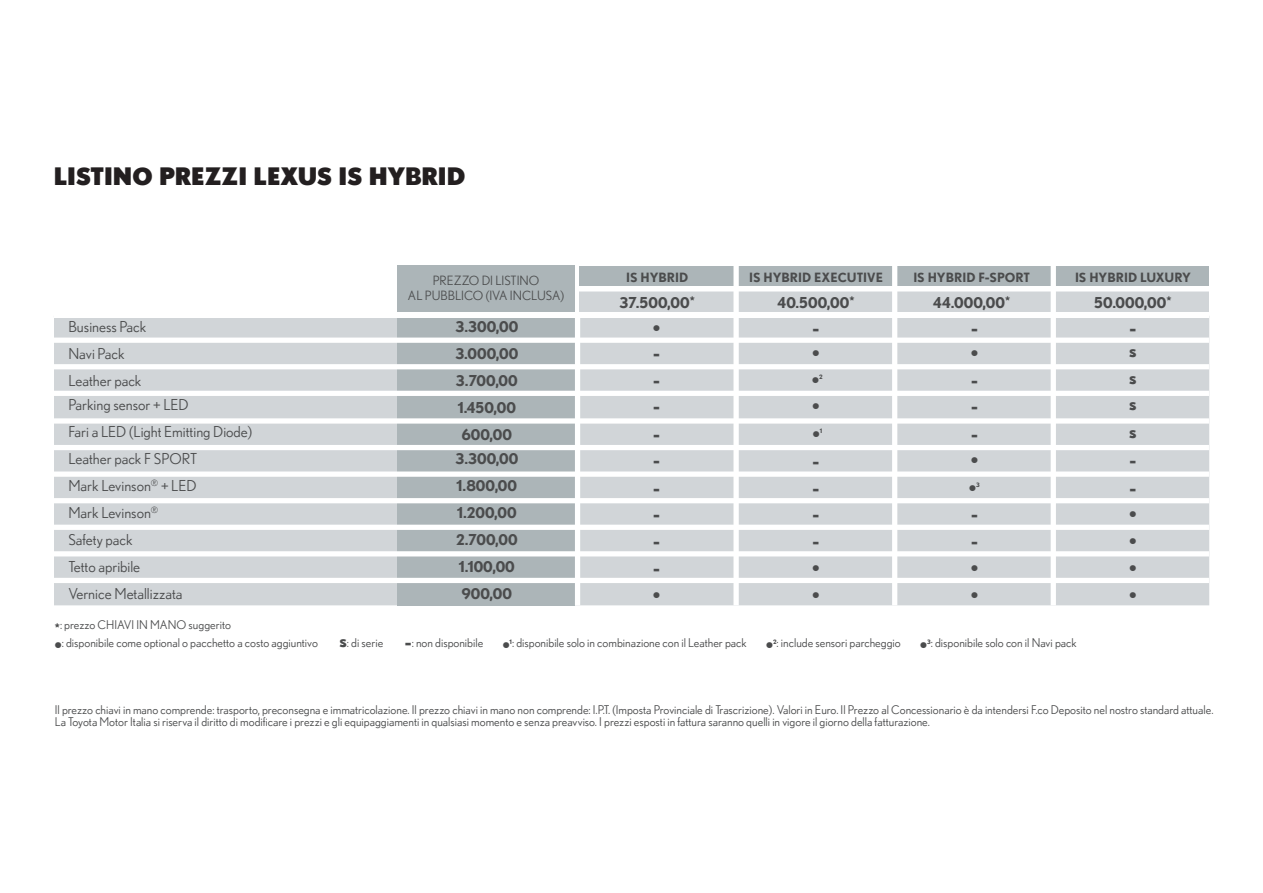
<style>
.page{position:relative;width:1263px;height:893px;background:#fff}
.page>*{position:absolute;margin:0;border:0;box-sizing:border-box;transform-origin:0 0}
.t1{font:900 24px "Nobel";color:#231f20}
.t2{font:700 18px/27px "Nobel";color:#4b4c4d;text-align:justify}
.t3{font:15px/27px "Nobel";color:#4b4c4d}
.t4{font:700 15px/27px "Nobel";color:#4b4c4d;text-align:center}
.t5{font:700 12.75px "Nobel";color:#4b4c4d}
.t6{font:12.75px/15px "Nobel";color:#4b4c4d;text-align:center}
.t7{font:12px/12px "Nobel";color:#4b4c4d}
.t8{font:700 6.15px "Nobel";color:#4b4c4d}
.s1{font-weight:700}
.s2{font-weight:700;font-size:18px}
</style>
<div class="page">
<div style="left:54px;top:318px;width:1155px;height:287px;background:#d1d5d8"></div>
<div style="left:397px;top:265px;width:178px;height:340px;background:#acb5b8"></div>
<div style="left:54px;top:338px;width:1155px;height:5px;background:#fff"></div>
<div style="left:54px;top:364px;width:1155px;height:5px;background:#fff"></div>
<div style="left:54px;top:391px;width:1155px;height:5px;background:#fff"></div>
<div style="left:54px;top:418px;width:1155px;height:6px;background:#fff"></div>
<div style="left:54px;top:445px;width:1155px;height:5px;background:#fff"></div>
<div style="left:54px;top:471px;width:1155px;height:6px;background:#fff"></div>
<div style="left:54px;top:498px;width:1155px;height:5px;background:#fff"></div>
<div style="left:54px;top:525px;width:1155px;height:5px;background:#fff"></div>
<div style="left:54px;top:551px;width:1155px;height:5px;background:#fff"></div>
<div style="left:54px;top:578px;width:1155px;height:5px;background:#fff"></div>
<div style="left:54px;top:312px;width:1155px;height:5px;background:#fff"></div>
<div style="left:575px;top:316px;width:5px;height:289px;background:#fff"></div>
<div style="left:733px;top:316px;width:6px;height:289px;background:#fff"></div>
<div style="left:892px;top:316px;width:5px;height:289px;background:#fff"></div>
<div style="left:1051px;top:316px;width:5px;height:289px;background:#fff"></div>
<div style="left:580px;top:266px;width:629px;height:20px;background:#acb5b8"></div>
<div style="left:580px;top:291px;width:629px;height:21px;background:#d1d5d8"></div>
<div style="left:733px;top:266px;width:6px;height:46px;background:#fff"></div>
<div style="left:892px;top:266px;width:5px;height:46px;background:#fff"></div>
<div style="left:1051px;top:266px;width:5px;height:46px;background:#fff"></div>
<h1 class="t1" style="left:54px;top:162px;width:413px">LISTINO PREZZI LEXUS IS HYBRID</h1>
<p class="t3" style="left:68px;top:313px;width:80px">Business Pack<br>Navi Pack<br>Leather pack</p>
<p class="t3" style="left:68px;top:391px;width:185px">Parking sensor + LED<br>Fari a LED (Light Emitting Diode)<br>Leather pack F SPORT<br>Mark Levinson<sup>®</sup> + LED<br>Mark Levinson<sup>®<br></sup>Safety pack<br>Tetto apribile<br>Vernice Metallizzata</p>
<p class="t6" style="left:408px;top:273px;width:158px">PREZZO DI LISTINO<br>AL PUBBLICO (IVA INCLUSA)</p>
<p class="t4" style="left:455px;top:313px;width:65px">3.300,00<br>3.000,00<br>3.700,00<br>1.450,00<br>600,00</p>
<p class="t4" style="left:455px;top:445px;width:64px">3.300,00<br>1.800,00<br>1.200,00<br>2.700,00<br>1.100,00<br>900,00</p>
<p class="t5" style="left:626px;top:270px;width:64px">IS HYBRID</p>
<p class="t5" style="left:749px;top:270px;width:135px">IS HYBRID EXECUTIVE</p>
<p class="t5" style="left:913px;top:270px;width:118px">IS HYBRID F-SPORT</p>
<p class="t5" style="left:1075px;top:270px;width:117px">IS HYBRID LUXURY</p>
<p class="t4" style="left:619px;top:289px;width:77px">37.500,00<sup>*</sup></p>
<p class="t4" style="left:777px;top:289px;width:79px">40.500,00<sup>*</sup></p>
<p class="t4" style="left:933px;top:289px;width:78px">44.000,00<sup>*</sup></p>
<p class="t4" style="left:1094px;top:289px;width:79px">50.000,00<sup>*</sup></p>
<h2 class="t2" style="left:653px;top:314px;width:8px">• - - - - - -</h2>
<h2 class="t2" style="left:653px;top:500px;width:8px">- - - •</h2>
<h2 class="t2" style="left:812px;top:315px;width:9px;line-height:26.1px">- • •</h2>
<p class="t8" style="left:819px;top:373px;width:5px">2</p>
<h2 class="t2" style="left:813px;top:393px;width:9px;line-height:27.6px">• •</h2>
<p class="t8" style="left:820px;top:427px;width:4px">1</p>
<h2 class="t2" style="left:813px;top:447px;width:8px;line-height:27.6px">- -</h2>
<h2 class="t2" style="left:813px;top:500px;width:8px">- - • •</h2>
<h2 class="t2" style="left:971px;top:314px;width:8px;line-height:26.5px">- • - - - •</h2>
<h2 class="t2" style="left:969px;top:475px;width:12px;line-height:25.5px">•<sup>3 </sup>-</h2>
<h2 class="t2" style="left:971px;top:528px;width:8px">- • •</h2>
<h2 class="t2" style="left:1129px;top:316px;width:9px;line-height:22.6px">- s</h2>
<h2 class="t2" style="left:1129px;top:363px;width:9px">s s s</h2>
<h2 class="t2" style="left:1129px;top:447px;width:8px;line-height:27.6px">- -</h2>
<h2 class="t2" style="left:1129px;top:500px;width:8px">• • • •</h2>
<p class="t7" style="left:55px;top:619px;width:178px"><span class="s1">*</span>: prezzo CHIAVI IN MANO suggerito</p>
<p class="t7" style="left:55px;top:637px;width:1023px"><span class="s2">•</span>: disponibile come optional o pacchetto a costo aggiuntivo <span class="s2">s</span>: di serie <span class="s2">-</span>: non disponibile <span class="s2">•</span><sup>1</sup>: disponibile solo in combinazione con il Leather pack <span class="s2">•</span><sup>2</sup>: include sensori parcheggio <span class="s2">•</span><sup>3</sup>: disponibile solo con il Navi pack</p>
<p class="t7" style="left:55px;top:704px;width:1160px">Il prezzo chiavi in mano comprende: trasporto, preconsegna e immatricolazione. Il prezzo chiavi in mano non comprende: I.P.T. (Imposta Provinciale di Trascrizione). Valori in Euro. Il Prezzo al Concessionario è da intendersi F.co Deposito nel nostro standard attuale.<br>La Toyota Motor Italia si riserva il diritto di modificare i prezzi e gli equipaggiamenti in qualsiasi momento e senza preavviso. I prezzi esposti in fattura saranno quelli in vigore il giorno della fatturazione.</p>
</div>
